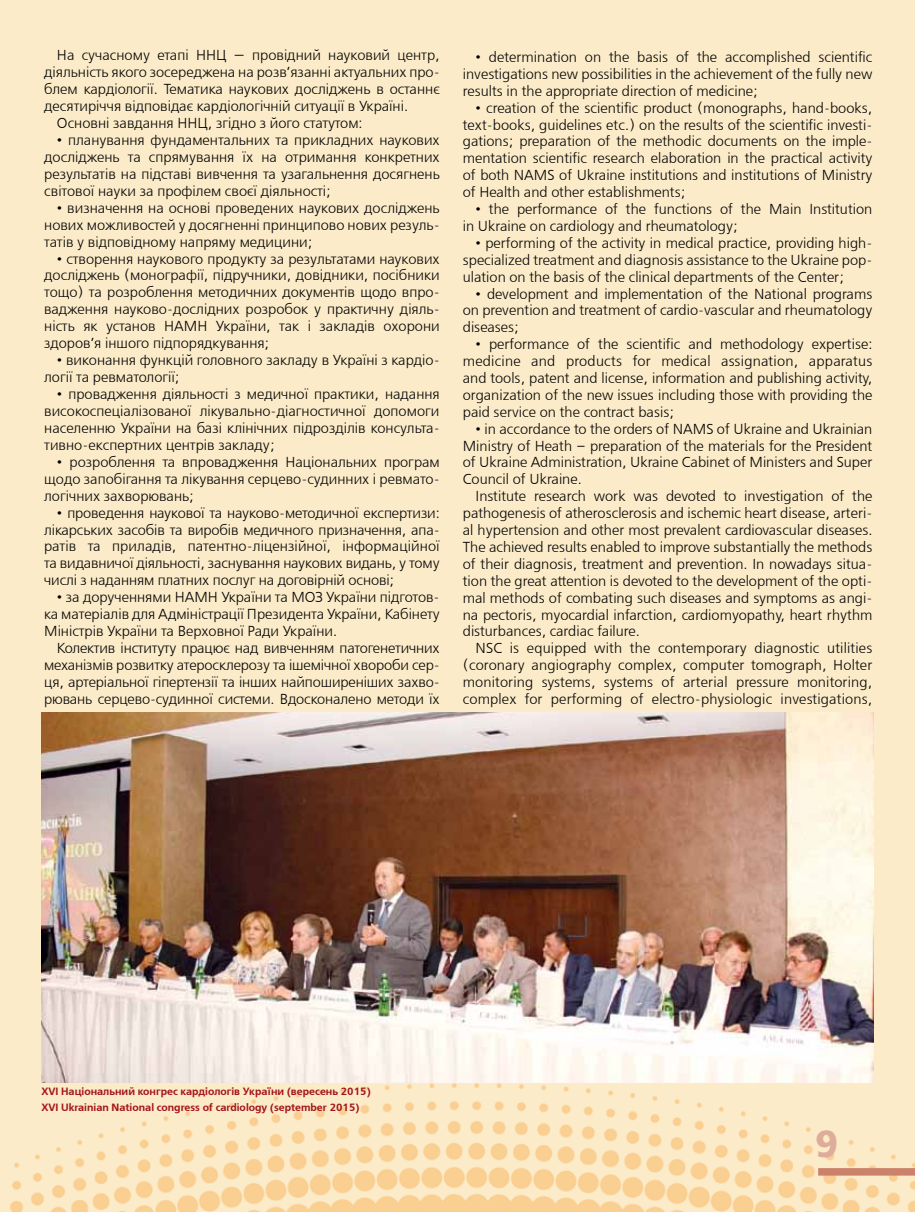
<style>
.page{position:relative;width:915px;height:1212px;background:#fff}
.page>*{position:absolute;margin:0;border:0;box-sizing:border-box;transform-origin:0 0}
.t1{font:700 37.5px "Free Set";color:#ddac9a}
.t2{font:14.4px/17px "Free Set C";color:#000;text-align:justify}
.t3{font:700 10.5px/16.4px "Free Set C";color:#a31418}
</style>
<div class="page">
<div style="left:0;top:0;width:914px;height:1212px;background:#fbebc8"></div>
<div style="left:817px;top:1168px;width:97px;height:7px;background:#cb816a"></div>
<img style="left:41px;top:713px;width:832px;height:369px">
<p class="t2" style="left:57px;top:47px;width:384px">На сучасному етапі ННЦ — провідний науковий центр,</p>
<p class="t2" style="left:44px;top:64px;width:397px">діяльність якого зосереджена на розв’язанні актуальних про-</p>
<p class="t2" style="left:44px;top:81px;width:397px">блем кардіології. Тематика наукових досліджень в останнє</p>
<p class="t2" style="left:44px;top:98px;width:365px">десятиріччя відповідає кардіологічній ситуації в Україні.</p>
<p class="t2" style="left:57px;top:115px;width:307px">Основні завдання ННЦ, згідно з його статутом:</p>
<p class="t2" style="left:44px;top:132px;width:397px;text-indent:13px">• планування фундаментальних та прикладних наукових досліджень та спрямування їх на отримання конкретних результатів на підставі вивчення та узагальнення досягнень світової науки за профілем своєї діяльності;</p>
<p class="t2" style="left:44px;top:200px;width:397px;text-indent:13px">• визначення на основі проведених наукових досліджень нових можливостей у досягненні принципово нових резуль&shy;татів у відповідному напряму медицини;</p>
<p class="t2" style="left:44px;top:250px;width:397px;text-indent:13px">• створення наукового продукту за результатами наукових досліджень (монографії, підручники, довідники, посібники тощо) та розроблення методичних документів щодо впро&shy;вадження науково-дослідних розробок у практичну діяль&shy;ність як установ НАМН України, так і закладів охорони здоров’я іншого підпорядкування;</p>
<p class="t2" style="left:44px;top:352px;width:397px;text-indent:13px">• виконання функцій головного закладу в Україні з кардіо&shy;логії та ревматології;</p>
<p class="t2" style="left:44px;top:386px;width:397px;text-indent:13px">• провадження діяльності з медичної практики, надання високоспеціалізованої лікувально-діагностичної допомоги населенню України на базі клінічних підрозділів консульта&shy;тивно-експертних центрів закладу;</p>
<p class="t2" style="left:44px;top:454px;width:397px;text-indent:13px">• розроблення та впровадження Національних програм щодо запобігання та лікування серцево-судинних і ревмато&shy;логічних захворювань;</p>
<p class="t2" style="left:44px;top:504px;width:397px;text-indent:13px">• проведення наукової та науково-методичної експертизи: лікарських засобів та виробів медичного призначення, апа&shy;ратів та приладів, патентно-ліцензійної, інформаційної та видавничої діяльності, заснування наукових видань, у тому числі з наданням платних послуг на договірній основі;</p>
<p class="t2" style="left:44px;top:589px;width:397px;text-indent:13px">• за дорученнями НАМН України та МОЗ України підготов&shy;ка матеріалів для Адміністрації Президента України, Кабінету Міністрів України та Верховної Ради України.</p>
<p class="t2" style="left:44px;top:640px;width:397px;text-indent:13px">Колектив інституту працює над вивченням патогенетичних механізмів розвитку атеросклерозу та ішемічної хвороби сер&shy;ця, артеріальної гіпертензії та інших найпоширеніших захво&shy;рювань серцево-судинної системи. Вдосконалено методи їх</p>
<p class="t2" style="left:462px;top:49px;width:411px;text-indent:13px">• determination on the basis of the accomplished scientific investigations new possibilities in the achievement of the fully new results in the appropriate direction of medicine;</p>
<p class="t2" style="left:462px;top:100px;width:411px;text-indent:13px">• creation of the scientific product (monographs, hand-books, text-books, guidelines etc.) on the results of the scientific investi&shy;gations; preparation of the methodic documents on the imple&shy;mentation scientific research elaboration in the practical activity of both NAMS of Ukraine institutions and institutions of Ministry of Health and other establishments;</p>
<p class="t2" style="left:462px;top:201px;width:411px;text-indent:13px">• the performance of the functions of the Main Institution in Ukraine on cardiology and rheumatology;</p>
<p class="t2" style="left:462px;top:235px;width:411px;text-indent:13px">• performing of the activity in medical practice, providing high&shy;specialized treatment and diagnosis assistance to the Ukraine pop&shy;ulation on the basis of the clinical departments of the Center;</p>
<p class="t2" style="left:462px;top:285px;width:411px;text-indent:13px">• development and implementation of the National programs on prevention and treatment of cardio-vascular and rheumatology diseases;</p>
<p class="t2" style="left:462px;top:336px;width:411px;text-indent:13px">• performance of the scientific and methodology expertise: medicine and products for medical assignation, apparatus and tools, patent and license, information and publishing activity, organization of the new issues including those with providing the paid service on the contract basis;</p>
<p class="t2" style="left:462px;top:421px;width:411px;text-indent:13px">• in accordance to the orders of NAMS of Ukraine and Ukrainian Ministry of Heath – preparation of the materials for the President of Ukraine Administration, Ukraine Cabinet of Ministers and Super Council of Ukraine.</p>
<p class="t2" style="left:462px;top:488px;width:411px;text-indent:13px">Іnstitute research work was devoted to investigation of the pathogenesis of atherosclerosis and ischemic heart disease, arteri&shy;al hypertension and other most prevalent cardiovascular diseases.<br>The achieved results enabled to improve substantially the methods of their diagnosis, treatment and prevention. In nowadays situa&shy;tion the great attention is devoted to the development of the opti&shy;mal methods of combating such diseases and symptoms as angi&shy;na pectoris, myocardial infarction, cardiomyopathy, heart rhythm disturbances, cardiac failure.</p>
<p class="t2" style="left:462px;top:640px;width:411px;text-indent:13px">NSC is equipped with the contemporary diagnostic utilities (coronary angiography complex, computer tomograph, Holter monitoring systems, systems of arterial pressure monitoring, complex for performing of electro-physiologic investigations,</p>
<p class="t3" style="left:41px;top:1083px;width:330px">XVI Національний конгрес кардіологів України (вересень 2015)<br>XVI Ukrainian National congress of cardiology (september 2015)</p>
<h1 class="t1" style="left:815px;top:1122px;width:24px">9</h1>
</div>
